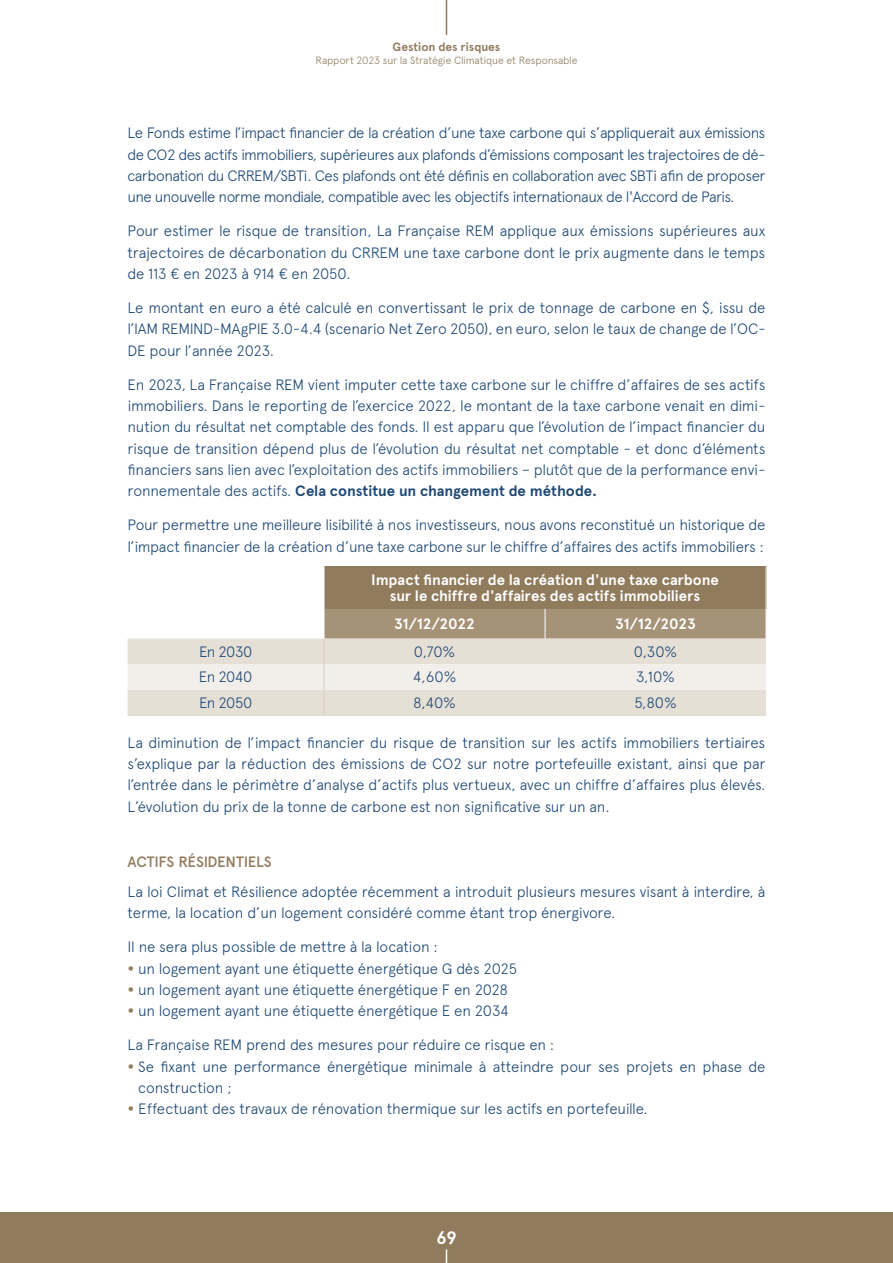
<style>
.page{position:relative;width:893px;height:1263px;background:#fff}
.page>*{position:absolute;margin:0;border:0;box-sizing:border-box;transform-origin:0 0}
.t1{font:700 18px "Apercu";color:#fff}
.t2{font:300 15px/21.3px "Apercu";letter-spacing:-.015em;color:#1e4874;text-align:justify}
.t3{font:700 15px/16.5px "Apercu";letter-spacing:-.005em;color:#fff;text-align:center}
.t4{font:500 15px "Apercu";letter-spacing:-.01em;color:#917b5d}
.t5{font:700 12px "Apercu";color:#917b5d}
.t6{font:300 10.5px "Apercu";letter-spacing:-.015em;color:#917b5d}
.s1{font-weight:700}
.s2{color:#917b5d}
</style>
<div class="page">
<div style="left:0;top:1212px;width:893px;height:51px;background:#917b5d"></div>
<svg style="left:446px;top:1249px;width:1px;height:14px"></svg>
<hr style="left:446px;top:0;width:1px;height:35px;background:#917b5d">
<div style="left:324px;top:566px;width:442px;height:43px;background:#917b5d"></div>
<hr style="left:324px;top:566px;width:1px;height:43px;background:#fff">
<svg style="left:128px;top:609px;width:638px;height:106px;background:#ded6cb"></svg>
<hr style="left:128px;top:715px;width:196px;height:1px;background:#dbd0c2">
<hr style="left:324px;top:715px;width:221px;height:1px;background:#dbd0c2">
<hr style="left:545px;top:715px;width:221px;height:1px;background:#dbd0c2">
<p class="t5" style="left:393px;top:40px;width:109px">Gestion des risques</p>
<p class="t6" style="left:315px;top:54px;width:263px">Rapport 2023 sur la Stratégie Climatique et Responsable</p>
<p class="t2" style="left:128px;top:122px;width:639px">Le Fonds estime l’impact financier de la création d’une taxe carbone qui s’appliquerait aux émissions de CO2 des actifs immobiliers, supérieures aux plafonds d’émissions composant les trajectoires de dé&shy;carbonation du CRREM/SBTi. Ces plafonds ont été définis en collaboration avec SBTi afin de proposer une unouvelle norme mondiale, compatible avec les objectifs internationaux de l'Accord de Paris.</p>
<p class="t2" style="left:128px;top:220px;width:639px">Pour estimer le risque de transition, La Française REM applique aux émissions supérieures aux trajectoires de décarbonation du CRREM une taxe carbone dont le prix augmente dans le temps de 113 € en 2023 à 914 € en 2050.</p>
<p class="t2" style="left:128px;top:297px;width:639px">Le montant en euro a été calculé en convertissant le prix de tonnage de carbone en $, issu de l’IAM REMIND-MAgPIE 3.0-4.4 (scenario Net Zero 2050), en euro, selon le taux de change de l’OC-DE pour l’année 2023.</p>
<p class="t2" style="left:128px;top:374px;width:639px">En 2023, La Française REM vient imputer cette taxe carbone sur le chiffre d’affaires de ses actifs immobiliers. Dans le reporting de l’exercice 2022, le montant de la taxe carbone venait en dimi&shy;nution du résultat net comptable des fonds. Il est apparu que l’évolution de l’impact financier du risque de transition dépend plus de l’évolution du résultat net comptable - et donc d’éléments financiers sans lien avec l’exploitation des actifs immobiliers – plutôt que de la performance envi&shy;ronnementale des actifs. <span class="s1">Cela constitue un changement de méthode.</span></p>
<p class="t2" style="left:128px;top:514px;width:639px">Pour permettre une meilleure lisibilité à nos investisseurs, nous avons reconstitué un historique de l’impact financier de la création d’une taxe carbone sur le chiffre d’affaires des actifs immobiliers :</p>
<p class="t3" style="left:371px;top:571px;width:349px">Impact financier de la création d'une taxe carbone sur le chiffre d'affaires des actifs immobiliers</p>
<p class="t3" style="left:394px;top:616px;width:82px">31/12/2022</p>
<p class="t3" style="left:615px;top:616px;width:82px">31/12/2023</p>
<p class="t2" style="left:199px;top:641px;width:55px">En 2030</p>
<p class="t2" style="left:414px;top:641px;width:43px">0,70%</p>
<p class="t2" style="left:634px;top:641px;width:45px">0,30%</p>
<p class="t2" style="left:199px;top:666px;width:55px">En 2040</p>
<p class="t2" style="left:413px;top:666px;width:45px">4,60%</p>
<p class="t2" style="left:636px;top:666px;width:40px">3,10%</p>
<p class="t2" style="left:199px;top:692px;width:55px">En 2050</p>
<p class="t2" style="left:413px;top:692px;width:44px">8,40%</p>
<p class="t2" style="left:634px;top:692px;width:44px">5,80%</p>
<p class="t2" style="left:128px;top:732px;width:639px">La diminution de l’impact financier du risque de transition sur les actifs immobiliers tertiaires s’explique par la réduction des émissions de CO2 sur notre portefeuille existant, ainsi que par l’entrée dans le périmètre d’analyse d’actifs plus vertueux, avec un chiffre d’affaires plus élevés.<br>L’évolution du prix de la tonne de carbone est non significative sur un an.</p>
<p class="t4" style="left:128px;top:853px;width:146px">ACTIFS RÉSIDENTIELS</p>
<p class="t2" style="left:128px;top:881px;width:639px">La loi Climat et Résilience adoptée récemment a introduit plusieurs mesures visant à interdire, à terme, la location d’un logement considéré comme étant trop énergivore.</p>
<p class="t2" style="left:128px;top:936px;width:312px">Il ne sera plus possible de mettre à la location :</p>
<p class="t2" style="left:128px;top:957px;width:391px"><span class="s2">•</span> un logement ayant une étiquette énergétique G dès 2025</p>
<p class="t2" style="left:128px;top:979px;width:382px"><span class="s2">•</span> un logement ayant une étiquette énergétique F en 2028</p>
<p class="t2" style="left:128px;top:1000px;width:383px"><span class="s2">•</span> un logement ayant une étiquette énergétique E en 2034</p>
<p class="t2" style="left:128px;top:1034px;width:428px">La Française REM prend des mesures pour réduire ce risque en :</p>
<p class="t2" style="left:138px;top:1055px;width:629px;text-indent:-11px"><span class="s2">•</span> Se fixant une performance énergétique minimale à atteindre pour ses projets en phase de construction ;</p>
<p class="t2" style="left:128px;top:1098px;width:521px"><span class="s2">•</span> Effectuant des travaux de rénovation thermique sur les actifs en portefeuille.</p>
<p class="t1" style="left:436px;top:1227px;width:22px">69</p>
</div>
